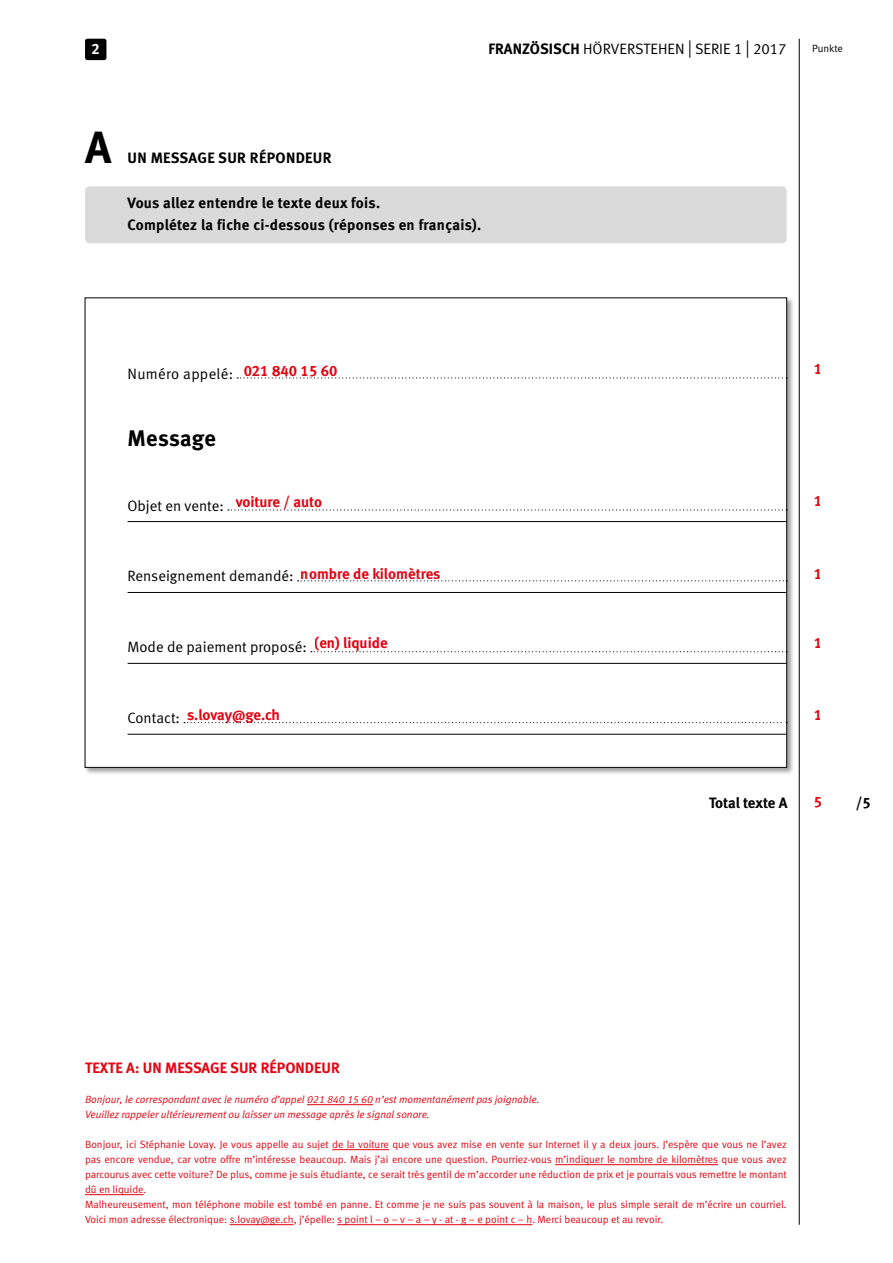
<style>
.page{position:relative;width:893px;height:1263px;background:#fff}
.page>*{position:absolute;margin:0;border:0;box-sizing:border-box;transform-origin:0 0}
.Titel_01_ohne_Linie{font:45px "Meta Bold LF";color:#000}
.Titel_01_ohne_Linie-2{font:22.5px "Meta Bold LF";letter-spacing:.015em;color:#000}
.Titel_01_ohne_Linie-3{font:15px/22.5px "Meta Bold LF";letter-spacing:.02em;color:#000}
.t1{font:15px "Meta Bold LF";color:#e30613}
.Titel_03{font:15px "Meta Normal LF";color:#000}
.Titel_01_ohne_Linie-4{font:15px "Meta Normal LF";letter-spacing:.015em;color:#000}
.Titel_01_ohne_Linie-5{font:15px "Meta Normal LF";letter-spacing:-.005em;color:#000}
.Text_mit_Linie_unten{font:15px "Meta Bold LF";letter-spacing:-.01em;color:#000}
.t2{font:15px "Meta Bold LF";color:#fff}
.t3{font:10.5px/15px "Meta Normal LF";color:#e30613}
.t4{font:italic 10.5px/15px "Meta Normal LF";color:#e30613}
.t5{font:10.5px "Meta Normal LF";letter-spacing:-.005em;color:#000}
.s1{font-family:"Meta Bold LF"}
.s2{font-size:18px}
</style>
<div class="page">
<div style="left:85px;top:39px;width:21px;height:21px;background:#000;border-radius:2px"></div>
<hr style="left:799px;top:39px;width:1px;height:1186px;background:#000">
<div style="left:83px;top:296px;width:711px;height:479px;background:#000;opacity:.4"></div>
<div style="left:85px;top:298px;width:702px;height:469px;background:#fff"></div>
<div style="left:85px;top:186px;width:702px;height:57px;background:#dadada;border-radius:4px"></div>
<hr style="left:128px;top:521px;width:659px;height:1px;background:#000">
<hr style="left:128px;top:592px;width:659px;height:1px;background:#000">
<hr style="left:128px;top:663px;width:659px;height:1px;background:#000">
<hr style="left:128px;top:734px;width:659px;height:1px;background:#000">
<svg style="left:237px;top:377px;width:550px;height:1px"></svg>
<svg style="left:228px;top:509px;width:559px;height:1px"></svg>
<svg style="left:298px;top:580px;width:489px;height:1px"></svg>
<svg style="left:311px;top:651px;width:476px;height:1px"></svg>
<svg style="left:184px;top:722px;width:603px;height:1px"></svg>
<hr style="left:307px;top:1104px;width:66px;height:1px;background:#e30613">
<hr style="left:332px;top:1149px;width:57px;height:1px;background:#e30613">
<hr style="left:555px;top:1164px;width:163px;height:1px;background:#e30613">
<hr style="left:85px;top:1194px;width:59px;height:1px;background:#e30613">
<hr style="left:230px;top:1224px;width:64px;height:1px;background:#e30613">
<hr style="left:337px;top:1224px;width:195px;height:1px;background:#e30613">
<p class="Titel_03" style="left:489px;top:41px;width:300px"><span class="s1">FRANZÖSISCH</span> HÖRVERSTEHEN <span class="s2">|</span> SERIE 1 <span class="s2">|</span> 2017</p>
<p class="t2" style="left:91px;top:40px;width:10px">2</p>
<p class="t5" style="left:812px;top:43px;width:32px">Punkte</p>
<p class="Titel_01_ohne_Linie" style="left:85px;top:120px;width:28px">A</p>
<p class="Titel_01_ohne_Linie-3" style="left:128px;top:146px;width:205px">UN MESSAGE SUR RÉPONDEUR</p>
<p class="Titel_01_ohne_Linie-3" style="left:128px;top:191px;width:355px">Vous allez entendre le texte deux fois.<br>Complétez la fiche ci-dessous (réponses en français).</p>
<p class="Titel_01_ohne_Linie-4" style="left:128px;top:365px;width:107px">Numéro appelé:</p>
<h3 class="t1" style="left:243px;top:361px;width:96px">021 840 15 60</h3>
<p class="Titel_01_ohne_Linie-2" style="left:128px;top:425px;width:90px">Message</p>
<p class="Titel_01_ohne_Linie-5" style="left:128px;top:497px;width:98px">Objet en vente:</p>
<h3 class="t1" style="left:236px;top:493px;width:88px">voiture / auto</h3>
<p class="Titel_03" style="left:128px;top:567px;width:168px">Renseignement demandé:</p>
<h3 class="t1" style="left:301px;top:564px;width:141px">nombre de kilomètres</h3>
<p class="Titel_03" style="left:128px;top:638px;width:181px">Mode de paiement proposé:</p>
<h3 class="t1" style="left:315px;top:634px;width:74px">(en) liquide</h3>
<p class="Titel_03" style="left:128px;top:709px;width:54px">Contact:</p>
<h3 class="t1" style="left:187px;top:705px;width:94px">s.lovay@ge.ch</h3>
<h3 class="t1" style="left:813px;top:360px;width:10px">1</h3>
<h3 class="t1" style="left:813px;top:492px;width:10px">1</h3>
<h3 class="t1" style="left:813px;top:565px;width:10px">1</h3>
<h3 class="t1" style="left:813px;top:634px;width:10px">1</h3>
<h3 class="t1" style="left:813px;top:706px;width:10px">1</h3>
<p class="Text_mit_Linie_unten" style="left:709px;top:794px;width:80px">Total texte A</p>
<p class="Text_mit_Linie_unten" style="left:856px;top:794px;width:16px">/5</p>
<h3 class="t1" style="left:813px;top:793px;width:10px">5</h3>
<h3 class="t1" style="left:85px;top:1059px;width:256px">TEXTE A: UN MESSAGE SUR RÉPONDEUR</h3>
<p class="t4" style="left:85px;top:1092px;width:456px">Bonjour, le correspondant avec le numéro d’appel 021 840 15 60 n’est momentanément pas joignable.<br>Veuillez rappeler ultérieurement ou laisser un message après le signal sonore.</p>
<p class="t3" style="left:85px;top:1137px;width:703px">Bonjour, ici Stéphanie Lovay. Je vous appelle au sujet de la voiture que vous avez mise en vente sur Internet il y a deux jours. J’espère que vous ne l’avez pas encore vendue, car votre offre m’intéresse beaucoup. Mais j’ai encore une question. Pourriez-vous m’indiquer le nombre de kilomètres que vous avez parcourus avec cette voiture? De plus, comme je suis étudiante, ce serait très gentil de m’accorder une réduction de prix et je pourrais vous remettre le montant dû en liquide.<br>Malheureusement, mon téléphone mobile est tombé en panne. Et comme je ne suis pas souvent à la maison, le plus simple serait de m’écrire un courriel.<br>Voici mon adresse électronique: s.lovay@ge.ch, j’épelle: s point l – o – v – a – y - at - g – e point c – h. Merci beaucoup et au revoir.</p>
</div>
